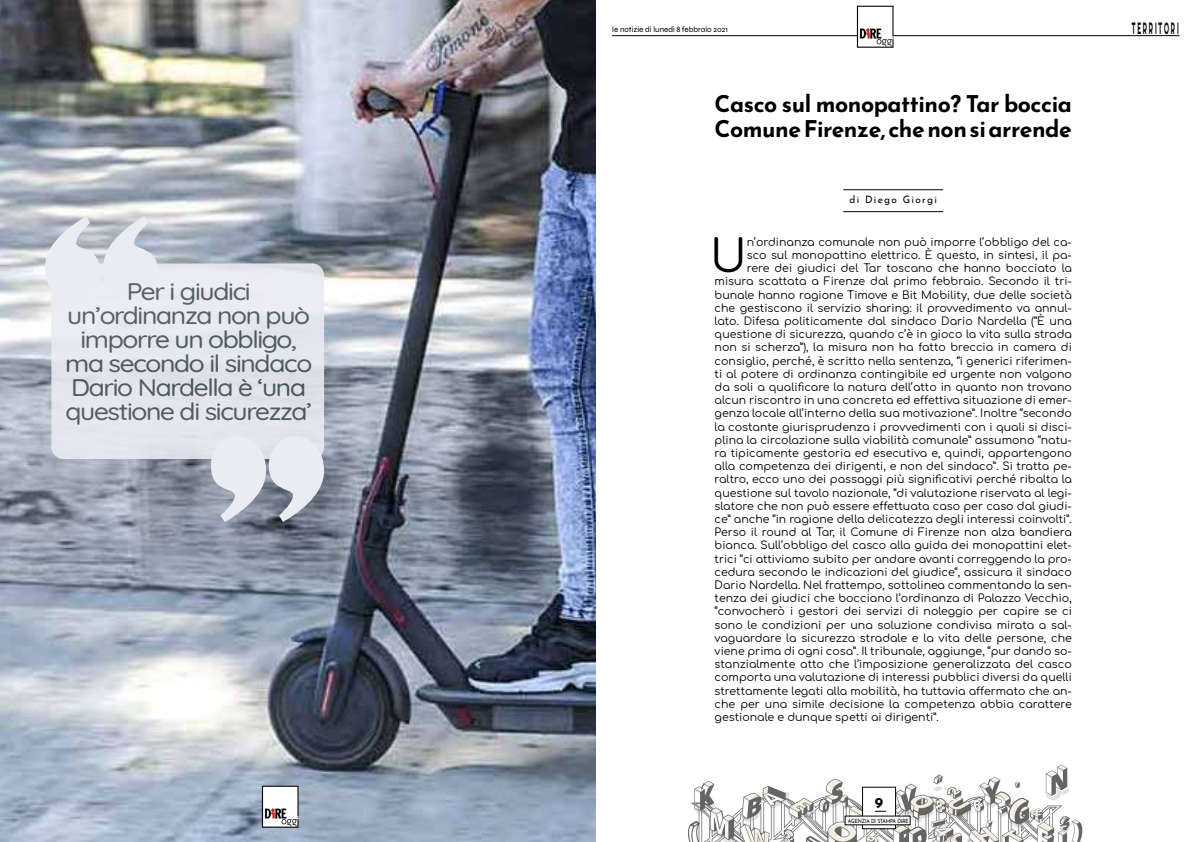
<style>
.page{position:relative;width:1191px;height:842px;background:#fff}
.page>*{position:absolute;margin:0;border:0;box-sizing:border-box;transform-origin:0 0}
.t1{font:44.8px "Comfortaa";color:#000}
.t2{font:300 24px/24px "Quicksand";letter-spacing:-.05em;color:#445258;text-align:center;scale:1.1 1}
.t3{font:700 23px/25px "Josefin Sans";letter-spacing:-.02em;color:#000}
.t4{font:16.4px "Righteous";letter-spacing:.29em;color:#000;scale:.39 1}
.t5{font:700 15px "Josefin Sans";color:#000}
.t6{font:11px "Comfortaa";color:#000}
.t7{font:10.2px "Josefin Sans";letter-spacing:.13em;color:#000}
.t8{font:8px "Syne";color:#000}
.t9{font:5.7px "Josefin Sans";letter-spacing:-.04em;color:#000;scale:.88 1}
.s1{font-weight:700}
</style>
<div class="page">
<img style="left:688px;top:764px;width:395px;height:78px">
<hr style="left:843px;top:211px;width:100px;height:1px;background:#000">
<hr style="left:843px;top:189px;width:100px;height:1px;background:#000">
<img style="left:0;top:0;width:595px;height:842px">
<svg style="left:45px;top:216px;width:113px;height:86px;background:#d0d3dc"></svg>
<svg style="left:211px;top:450px;width:113px;height:72px;background:#bec2cc"></svg>
<div style="left:51px;top:263px;width:273px;height:196px;background:#ebebf3;border-radius:12px"></div>
<hr style="left:612px;top:35px;width:567px;height:1px;background:#000">
<div style="left:862px;top:787px;width:34px;height:42px;background:#fff;border:1px solid #000"></div>
<div style="left:845px;top:816px;width:65px;height:9px;background:#fff"></div>
<img style="left:842px;top:5px;width:74px;height:42px">
<img style="left:247px;top:784px;width:73px;height:43px">
<h2 class="t2" style="left:65px;top:277px;width:226px">Per i giudici un’ordinanza non può imporre un obbligo, ma secondo il sindaco<br>Dario Nardella è ‘una questione di sicurezza’</h2>
<p class="t8" style="left:612px;top:24px;width:117px">le notizie di lunedì 8 febbraio 2021</p>
<h3 class="t3" style="left:714px;top:89px;width:359px">Casco sul monopattino? Tar boccia<br>Comune Firenze, che non si arrende</h3>
<p class="t7" style="left:849px;top:192px;width:89px">di Diego Giorgi</p>
<h1 class="t1" style="left:710px;top:215px;width:38px">U</h1>
<p class="t6" style="left:747px;top:232px;width:326px">n’ordinanza comunale non può imporre l’obbligo del ca-</p>
<p class="t6" style="left:747px;top:245px;width:326px">sco sul monopattino elettrico. È questo, in sintesi, il pa-</p>
<p class="t6" style="left:747px;top:258px;width:326px">rere dei giudici del Tar toscano che hanno bocciato la</p>
<p class="t6" style="left:714px;top:271px;width:359px">misura scattata a Firenze dal primo febbraio. Secondo il tri-</p>
<p class="t6" style="left:714px;top:285px;width:359px">bunale hanno ragione Timove e Bit Mobility, due delle società</p>
<p class="t6" style="left:714px;top:298px;width:359px">che gestiscono il servizio sharing: il provvedimento va annul-</p>
<p class="t6" style="left:714px;top:311px;width:359px">lato. Difesa politicamente dal sindaco Dario Nardella (“È una</p>
<p class="t6" style="left:714px;top:324px;width:359px">questione di sicurezza, quando c’è in gioco la vita sulla strada</p>
<p class="t6" style="left:714px;top:337px;width:359px">non si scherza”), la misura non ha fatto breccia in camera di</p>
<p class="t6" style="left:714px;top:351px;width:359px">consiglio, perché, è scritto nella sentenza, “i generici riferimen-</p>
<p class="t6" style="left:714px;top:364px;width:359px">ti al potere di ordinanza contingibile ed urgente non valgono</p>
<p class="t6" style="left:714px;top:377px;width:359px">da soli a qualificare la natura dell’atto in quanto non trovano</p>
<p class="t6" style="left:714px;top:390px;width:359px">alcun riscontro in una concreta ed effettiva situazione di emer-</p>
<p class="t6" style="left:714px;top:403px;width:359px">genza locale all’interno della sua motivazione”. Inoltre “secondo</p>
<p class="t6" style="left:714px;top:417px;width:359px">la costante giurisprudenza i provvedimenti con i quali si disci-</p>
<p class="t6" style="left:714px;top:430px;width:359px">plina la circolazione sulla viabilità comunale” assumono “natu-</p>
<p class="t6" style="left:714px;top:443px;width:359px">ra tipicamente gestoria ed esecutiva e, quindi, appartengono</p>
<p class="t6" style="left:714px;top:456px;width:359px">alla competenza dei dirigenti, e non del sindaco”. Si tratta pe-</p>
<p class="t6" style="left:714px;top:469px;width:359px">raltro, ecco uno dei passaggi più significativi perché ribalta la</p>
<p class="t6" style="left:714px;top:483px;width:359px">questione sul tavolo nazionale, “di valutazione riservata al legi-</p>
<p class="t6" style="left:714px;top:496px;width:359px">slatore che non può essere effettuata caso per caso dal giudi-</p>
<p class="t6" style="left:714px;top:509px;width:359px">ce” anche “in ragione della delicatezza degli interessi coinvolti”.</p>
<p class="t6" style="left:714px;top:522px;width:359px">Perso il round al Tar, il Comune di Firenze non alza bandiera</p>
<p class="t6" style="left:714px;top:535px;width:359px">bianca. Sull’obbligo del casco alla guida dei monopattini elet-</p>
<p class="t6" style="left:714px;top:549px;width:359px">trici “ci attiviamo subito per andare avanti correggendo la pro-</p>
<p class="t6" style="left:714px;top:562px;width:359px">cedura secondo le indicazioni del giudice“, assicura il sindaco</p>
<p class="t6" style="left:714px;top:575px;width:359px">Dario Nardella. Nel frattempo, sottolinea commentando la sen-</p>
<p class="t6" style="left:714px;top:588px;width:359px">tenza dei giudici che bocciano l’ordinanza di Palazzo Vecchio,</p>
<p class="t6" style="left:714px;top:601px;width:359px">“convocherò i gestori dei servizi di noleggio per capire se ci</p>
<p class="t6" style="left:714px;top:615px;width:359px">sono le condizioni per una soluzione condivisa mirata a sal-</p>
<p class="t6" style="left:714px;top:628px;width:359px">vaguardare la sicurezza stradale e la vita delle persone, che</p>
<p class="t6" style="left:714px;top:641px;width:359px">viene prima di ogni cosa”. Il tribunale, aggiunge, “pur dando so-</p>
<p class="t6" style="left:714px;top:654px;width:359px">stanzialmente atto che l’imposizione generalizzata del casco</p>
<p class="t6" style="left:714px;top:667px;width:359px">comporta una valutazione di interessi pubblici diversi da quelli</p>
<p class="t6" style="left:714px;top:681px;width:359px">strettamente legati alla mobilità, ha tuttavia affermato che an-</p>
<p class="t6" style="left:714px;top:694px;width:359px">che per una simile decisione la competenza abbia carattere</p>
<p class="t6" style="left:714px;top:707px;width:226px">gestionale e dunque spetti ai dirigenti”.</p>
<h3 class="t5" style="left:875px;top:792px;width:10px">9</h3>
<p class="t9" style="left:848px;top:816px;width:71px">AGENZIA DI STAMPA D<span class="s1">i</span>RE</p>
<h3 class="t4" style="left:1131px;top:17px;width:122px">TERRITORI</h3>
</div>
